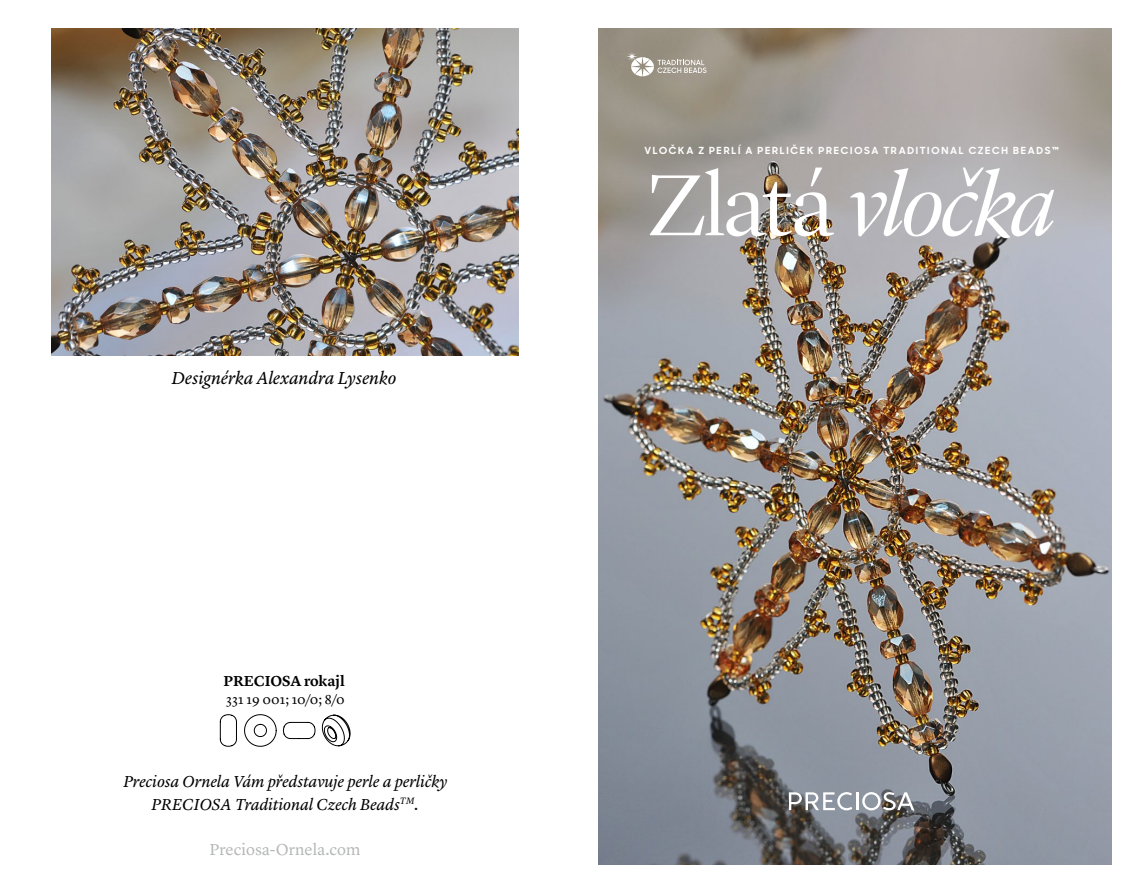
<style>
.page{position:relative;width:1140px;height:893px;background:#fff}
.page>*{position:absolute;margin:0;border:0;box-sizing:border-box;transform-origin:0 0}
.t1{font:italic 300 90px "Lyon Display";letter-spacing:-.025em;color:#fff;scale:1.05 1}
.t2{font:italic 18px "Lyon Text";letter-spacing:-.005em;color:#000}
.t3{font:italic 16.5px/22.5px "Lyon Text";letter-spacing:-.005em;color:#000;text-align:center}
.t4{font:16.5px "Lyon Text";color:#b6b7b7}
.t5{font:600 15px "Lyon Text";color:#000}
.t6{font:13.5px "Lyon Text";letter-spacing:.005em;color:#000}
.t7{font:700 9.75px "Sharp Sans Display No 1";letter-spacing:.175em;color:#fff;scale:1.05 1}
.s1{font-style:normal}
</style>
<div class="page">
<img style="left:598px;top:28px;width:513px;height:836px">
<hr style="left:855px;top:792px;width:3px;height:18px;background:#fff">
<svg style="left:862px;top:792px;width:52px;height:18px"></svg>
<svg style="left:789px;top:792px;width:63px;height:18px"></svg>
<svg style="left:626px;top:52px;width:80px;height:24px;background:#b2ada2"></svg>
<svg style="left:244px;top:714px;width:32px;height:33px"></svg>
<svg style="left:220px;top:714px;width:17px;height:33px"></svg>
<svg style="left:283px;top:722px;width:32px;height:17px"></svg>
<svg style="left:322px;top:715px;width:28px;height:31px"></svg>
<img style="left:51px;top:28px;width:468px;height:328px">
<p class="t2" style="left:171px;top:364px;width:226px">Designérka Alexandra Lysenko</p>
<p class="t5" style="left:223px;top:669px;width:123px">PRECIOSA rokajl</p>
<p class="t6" style="left:226px;top:689px;width:120px">331 19 001; 10/0; 8/0</p>
<p class="t3" style="left:123px;top:769px;width:325px">Preciosa Ornela Vám představuje perle a perličky<br>PRECIOSA Traditional Czech Beads<sup>TM</sup>.</p>
<p class="t4" style="left:209px;top:836px;width:152px">Preciosa-Ornela.com</p>
<p class="t7" style="left:644px;top:143px;width:173px">VLOČKA Z PERLÍ A PERLIČEK PRE</p>
<p class="t7" style="left:841px;top:143px;width:209px">CIO SA TRADITIONAL CZECH BEADS™</p>
<h1 class="t1" style="left:647px;top:140px;width:390px"><span class="s1">Zlatá</span> vločka</h1>
</div>
